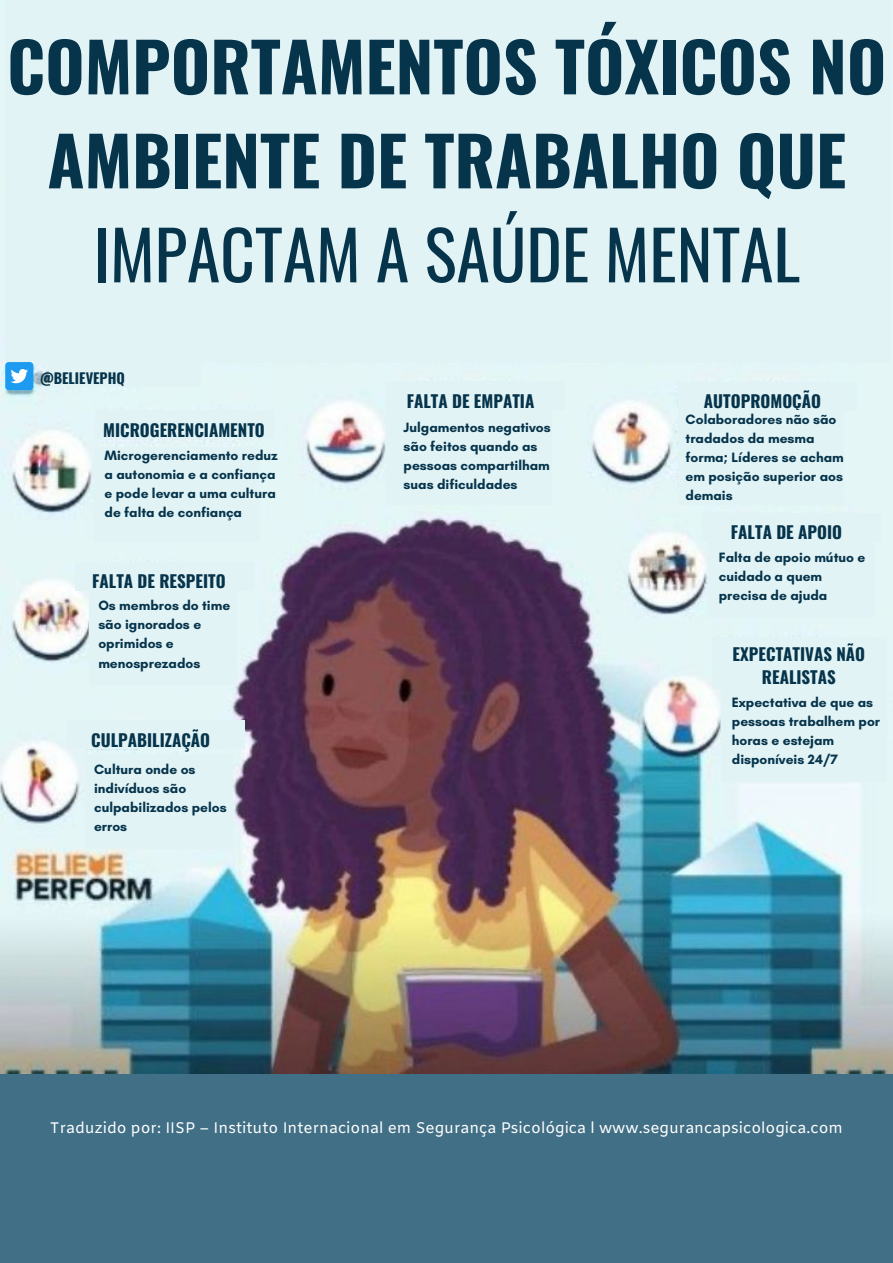
<style>
.page{position:relative;width:893px;height:1263px;background:#416f86}
.page>*{position:absolute;margin:0;border:0;box-sizing:border-box;transform-origin:0 0}
.t1{font:700 67.43px/94px "Oswald";color:#06344b;text-align:center}
.t2{font:700 16.95px/23px "Oswald";color:#06344b;text-align:center}
.t3{font:15.38px "Amiko";color:#fff}
.t4{font:700 14.33px "Oswald";color:#06344b}
.t5{font:700 13.73px/19.1px "Glacial Indifference";color:#06344b}
.s1{font-weight:400}
</style>
<div class="page">
<img style="left:0;top:0;width:893px;height:1073px">
<div style="left:5px;top:0;width:884px;height:362px;background:#e2f3f6"></div>
<div style="left:95px;top:411px;width:178px;height:28px;background:#e2f3f6"></div>
<div style="left:95px;top:447px;width:164px;height:94px;background:#e2f3f6"></div>
<div style="left:386px;top:382px;width:179px;height:28px;background:#e2f3f6"></div>
<svg style="left:387px;top:410px;width:177px;height:95px"></svg>
<div style="left:386px;top:411px;width:165px;height:94px;background:#e2f3f6"></div>
<div style="left:678px;top:382px;width:179px;height:28px;background:#e2f3f6"></div>
<svg style="left:679px;top:410px;width:177px;height:95px"></svg>
<div style="left:678px;top:411px;width:165px;height:94px;background:#e2f3f6"></div>
<div style="left:702px;top:513px;width:179px;height:28px;background:#e2f3f6"></div>
<svg style="left:703px;top:541px;width:177px;height:76px"></svg>
<div style="left:709px;top:543px;width:164px;height:74px;background:#e2f3f6"></div>
<div style="left:712px;top:638px;width:175px;height:50px;background:#e2f3f6"></div>
<svg style="left:712px;top:688px;width:10px;height:93px"></svg>
<div style="left:722px;top:687px;width:164px;height:94px;background:#e2f3f6"></div>
<div style="left:75px;top:562px;width:178px;height:28px;background:#e2f3f6"></div>
<svg style="left:76px;top:590px;width:176px;height:95px;background:#dae6e9"></svg>
<div style="left:89px;top:591px;width:148px;height:94px;background:#e2f3f6"></div>
<div style="left:66px;top:721px;width:179px;height:28px;background:#e2f3f6"></div>
<div style="left:85px;top:754px;width:148px;height:94px;background:#e2f3f6"></div>
<div style="left:49px;top:362px;width:152px;height:24px;background:#e2f3f6"></div>
<div style="left:5px;top:362px;width:28px;height:28px;background:#1d9bf0;border-radius:4px"></div>
<svg style="left:11px;top:369px;width:17px;height:14px"></svg>
<p class="t1" style="left:7px;top:17px;width:880px">COMPORTAMENTOS TÓXICOS NO<br>AMBIENTE DE TRABALHO QUE<br><span class="s1">IMPACTAM A SAÚDE MENTAL</span></p>
<p class="t4" style="left:40px;top:367px;width:86px">@BELIEVEPHQ</p>
<p class="t2" style="left:103px;top:417px;width:163px">MICROGERENCIAMENTO</p>
<p class="t5" style="left:105px;top:445px;width:175px">Microgerenciamento reduz a autonomia e a confiança e pode levar a uma cultura de falta de confiança</p>
<p class="t2" style="left:92px;top:569px;width:135px">FALTA DE RESPEITO</p>
<p class="t5" style="left:98px;top:596px;width:133px">Os membros do time são ignorados e oprimidos e menosprezados</p>
<p class="t2" style="left:91px;top:727px;width:121px">CULPABILIZAÇÃO</p>
<p class="t5" style="left:94px;top:759px;width:134px">Cultura onde os indivíduos são culpabilizados pelos erros</p>
<p class="t2" style="left:704px;top:389px;width:119px">AUTOPROMOÇÃO</p>
<p class="t2" style="left:407px;top:388px;width:129px">FALTA DE EMPATIA</p>
<p class="t5" style="left:403px;top:417px;width:149px">Julgamentos negativos são feitos quando as pessoas compartilham suas dificuldades</p>
<p class="t5" style="left:685px;top:409px;width:160px">Colaboradores não são tradados da mesma forma; Líderes se acham em posição superior aos demais</p>
<p class="t2" style="left:731px;top:520px;width:113px">FALTA DE APOIO</p>
<p class="t5" style="left:719px;top:548px;width:148px">Falta de apoio mútuo e cuidado a quem precisa de ajuda</p>
<p class="t2" style="left:732px;top:642px;width:134px">EXPECTATIVAS NÃO<br>REALISTAS</p>
<p class="t5" style="left:732px;top:692px;width:150px">Expectativa de que as pessoas trabalhem por horas e estejam disponíveis 24/7</p>
<p class="t3" style="left:50px;top:1119px;width:794px">Traduzido por: IISP – Instituto Internacional em Segurança Psicológica l www.segurancapsicologica.com</p>
</div>
